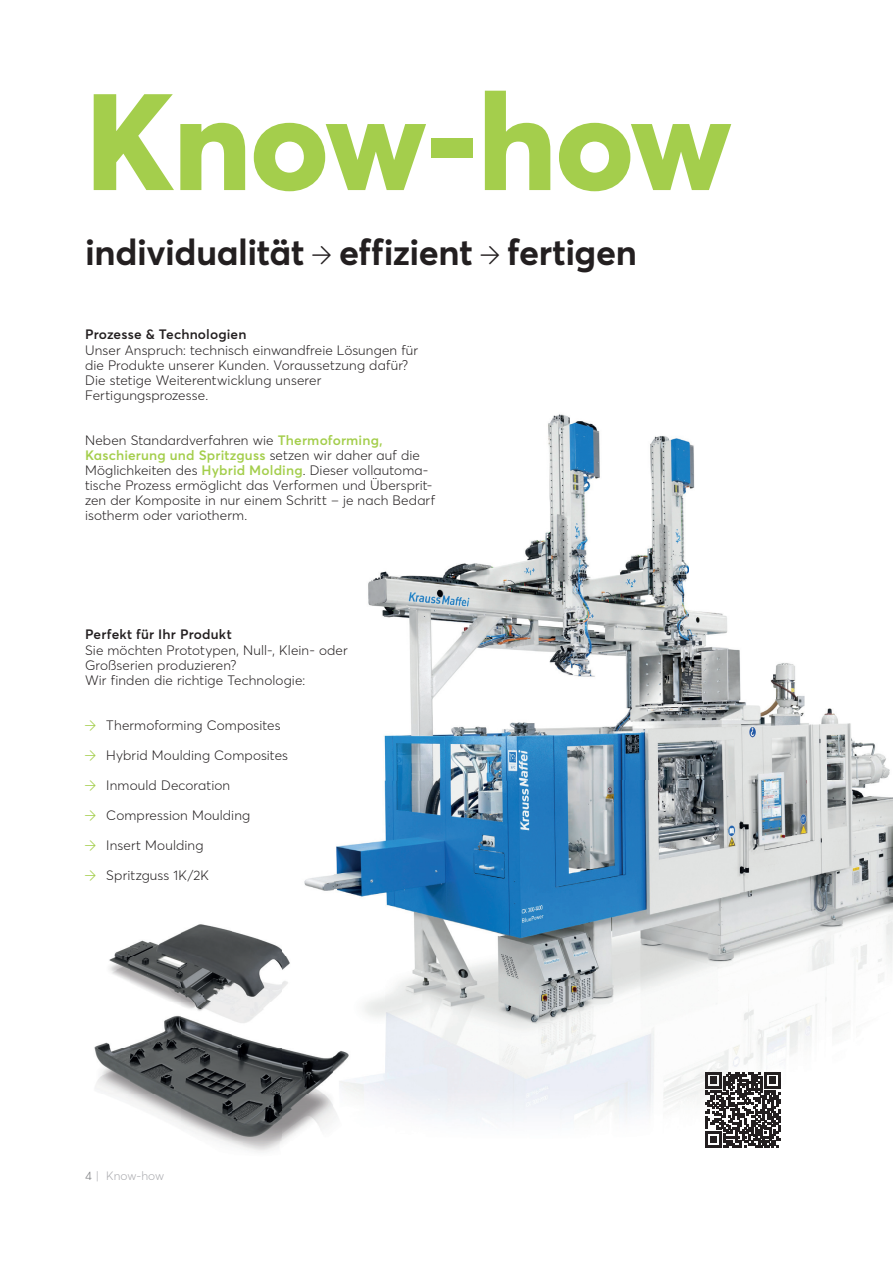
<style>
.page{position:relative;width:893px;height:1263px;background:#fff}
.page>*{position:absolute;margin:0;border:0;box-sizing:border-box;transform-origin:0 0}
.t1{font:800 135px "Averta PE";letter-spacing:-.015em;color:#a4ce4c}
.t2{font:700 36px "Averta PE";letter-spacing:-.01em;color:#231f20}
.t3{font:300 13.5px/15px "Averta PE";letter-spacing:.01em;color:#231f20}
.t4{font:600 13.5px "Averta PE";letter-spacing:.01em;color:#231f20}
.t5{font:300 12px "Averta PE";color:#aaabaf}
.s1{font-weight:600;color:#a4ce4c}
.s2{color:#76787b}
</style>
<div class="page">
<img style="left:368px;top:414px;width:522px;height:367px">
<img style="left:304px;top:875px;width:30px;height:16px">
<img style="left:334px;top:781px;width:406px;height:205px">
<img style="left:740px;top:781px;width:153px;height:288px">
<img style="left:384px;top:986px;width:357px;height:136px">
<img style="left:215px;top:1140px;width:69px;height:12px">
<img style="left:94px;top:910px;width:290px;height:230px">
<svg style="left:705px;top:1072px;width:76px;height:75px"></svg>
<h1 class="t1" style="left:85px;top:47px;width:649px">Know-how</h1>
<h2 class="t2" style="left:85px;top:227px;width:553px">individualität effizient fertigen</h2>
<p class="t4" style="left:85px;top:324px;width:163px">Prozesse &amp; Technologien</p>
<p class="t3" style="left:85px;top:342px;width:335px">Unser Anspruch: technisch einwandfreie Lösungen für die Produkte unserer Kunden. Voraussetzung dafür?<br>Die stetige Weiterentwicklung unserer Fertigungsprozesse.</p>
<p class="t3" style="left:85px;top:432px;width:351px">Neben Standardverfahren wie <span class="s1">Thermo forming, Kaschierung und Spritzguss</span> setzen wir daher auf die Möglichkeiten des <span class="s1">Hybrid Molding</span>. Dieser vollautoma&shy;tische Prozess ermöglicht das Verformen und Übersprit&shy;zen der Komposite in nur einem Schritt – je nach Bedarf isotherm oder variotherm.</p>
<p class="t4" style="left:85px;top:624px;width:148px">Perfekt für Ihr Produkt</p>
<p class="t3" style="left:85px;top:642px;width:264px">Sie möchten Prototypen, Null-, Klein- oder<br>Großserien produzieren?<br>Wir finden die richtige Technologie:</p>
<p class="t3" style="left:106px;top:717px;width:176px">Thermoforming Composites</p>
<p class="t3" style="left:106px;top:747px;width:183px">Hybrid Moulding Composites</p>
<p class="t3" style="left:106px;top:777px;width:125px">Inmould Decoration</p>
<p class="t3" style="left:106px;top:807px;width:145px">Compression Moulding</p>
<p class="t3" style="left:106px;top:837px;width:99px">Insert Moulding</p>
<p class="t3" style="left:106px;top:867px;width:104px">Spritzguss 1K/2K</p>
<p class="t5" style="left:85px;top:1168px;width:81px"><span class="s2">4</span> | Know-how</p>
</div>
